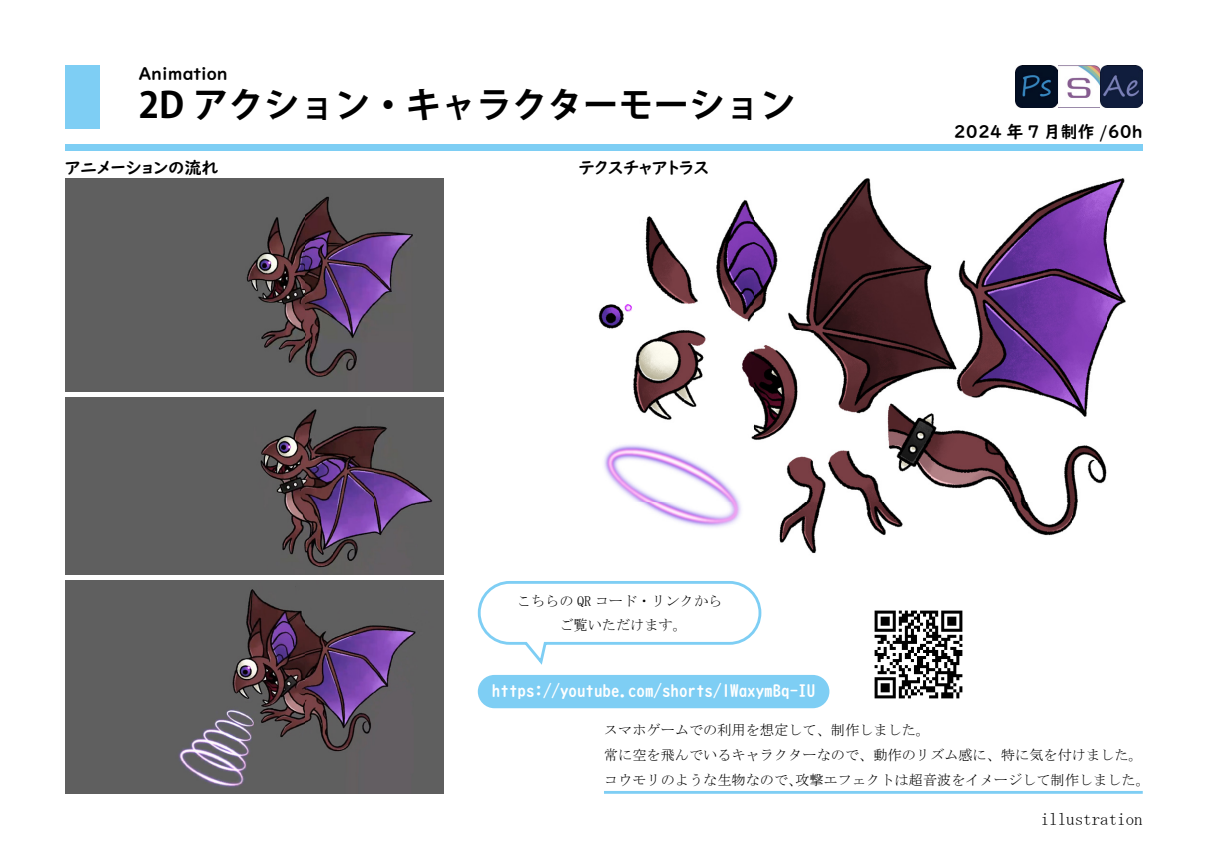
<style>
.page{position:relative;width:1208px;height:859px;background:#fff}
.page>*{position:absolute;margin:0;border:0;box-sizing:border-box;transform-origin:0 0}
.t1{font:700 35.4px "Koz Go Pr 6 N";color:#000}
.t2{font:17px "UD Digi Kyokasho NK B";color:#000}
.t3{font:17px "UD Digi Kyokasho N B";color:#fff}
.t4{font:17px "MS Mincho";color:#000}
.t5{font:14.2px/24.8px "MS Mincho";color:#000}
</style>
<div class="page">
<div style="left:65px;top:65px;width:35px;height:64px;background:#7ecef4"></div>
<div style="left:65px;top:144px;width:1077px;height:6px;background:#7ecef4"></div>
<img style="left:1015px;top:65px;width:127px;height:43px">
<img style="left:598px;top:178px;width:528px;height:376px">
<div style="left:478px;top:675px;width:351px;height:33px;background:#7ecef4;border-radius:17px"></div>
<img style="left:874px;top:610px;width:89px;height:89px">
<hr style="left:604px;top:791px;width:538px;height:3px;background:#7ecef4">
<img style="left:65px;top:179px;width:379px;height:213px">
<img style="left:65px;top:397px;width:379px;height:177px">
<img style="left:65px;top:580px;width:379px;height:214px">
<div style="left:478px;top:581px;width:283px;height:64px;border:3px solid #7ecef4;border-radius:30px"></div>
<p class="t2" style="left:139px;top:64px;width:90px">Animation</p>
<h1 class="t1" style="left:139px;top:85px;width:658px">2D アクション・キャラクターモーション</h1>
<p class="t2" style="left:65px;top:157px;width:155px">アニメーションの流れ</p>
<p class="t2" style="left:579px;top:157px;width:132px">テクスチャアトラス</p>
<p class="t2" style="left:954px;top:121px;width:190px">2024 年 7 月制作 /60h</p>
<p class="t5" style="left:517px;top:588px;width:207px;text-align:center">こちらの QR コード・リンクからご覧いただけます。</p>
<p class="t3" style="left:492px;top:681px;width:325px">https://youtube.com/shorts/1WaxymBq-IU</p>
<p class="t5" style="left:604px;top:717px;width:547px">スマホゲームでの利用を想定して、制作しました。<br>常に空を飛んでいるキャラクターなので、動作のリズム感に、特に気を付けました。コウモリのような生物なので、攻撃エフェクトは超音波をイメージして制作しました。</p>
<p class="t4" style="left:1040px;top:810px;width:104px">illustration</p>
</div>
